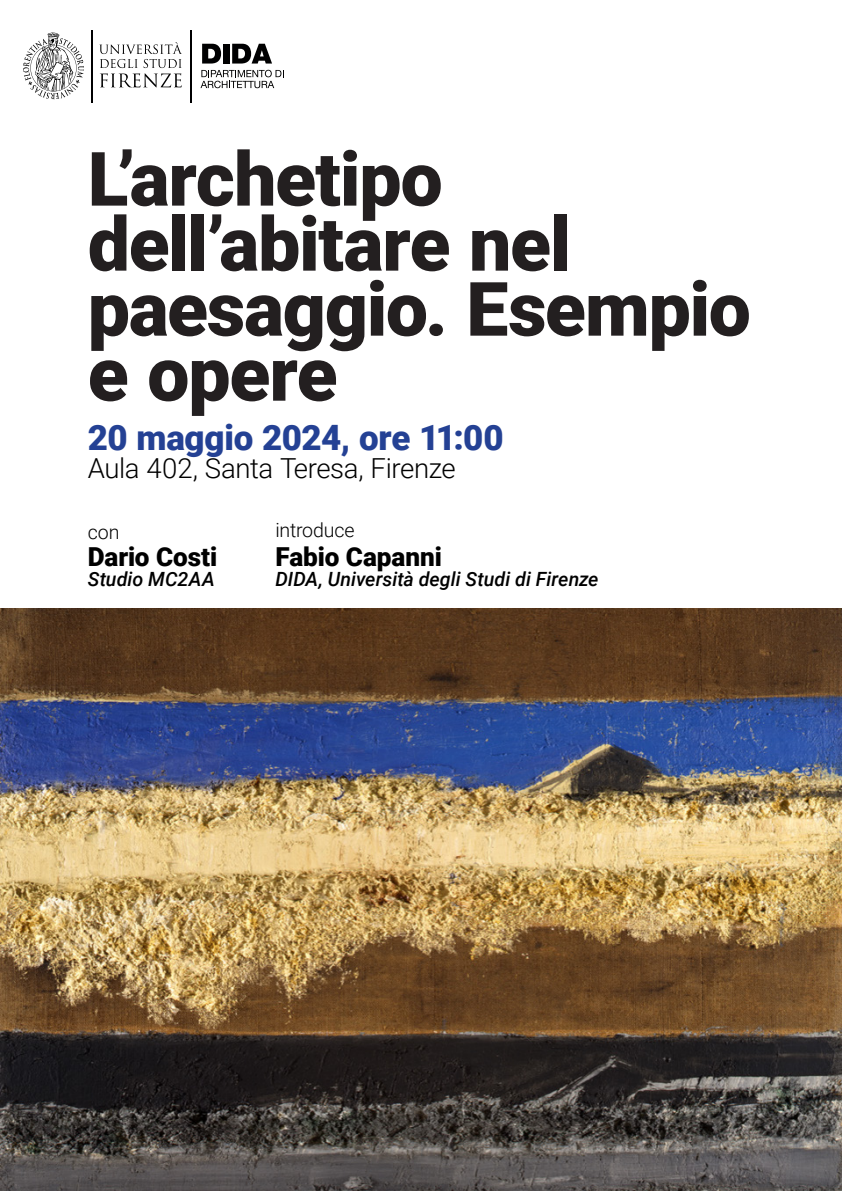
<style>
.page{position:relative;width:842px;height:1191px;background:#fff}
.page>*{position:absolute;margin:0;border:0;box-sizing:border-box;transform-origin:0 0}
.h1_-_Copia{font:900 75px/65px "Roboto";letter-spacing:-.015em;color:#231f20}
.h3_-_Copia{font:900 35px "Roboto";letter-spacing:-.01em;color:#244194}
.h3_-_Copia-2{font:300 27.6px "Roboto";letter-spacing:-.015em;color:#000}
.h3_-_Copia-3{font:900 26.1px "Roboto";letter-spacing:-.005em;color:#000}
.h3_-_Copia-4{font:italic 500 19.6px "Roboto";color:#000}
.h3_-_Copia-5{font:300 19.6px "Roboto";letter-spacing:-.01em;color:#000}
</style>
<div class="page">
<hr style="left:191px;top:30px;width:1px;height:73px;background:#000001">
<svg style="left:202px;top:44px;width:19px;height:20px"></svg>
<div style="left:223px;top:44px;width:6px;height:20px;background:#000001"></div>
<svg style="left:232px;top:44px;width:40px;height:20px"></svg>
<svg style="left:201px;top:70px;width:83px;height:18px"></svg>
<hr style="left:91px;top:30px;width:1px;height:73px;background:#000001">
<svg style="left:99px;top:42px;width:83px;height:45px"></svg>
<svg style="left:23px;top:32px;width:61px;height:67px"></svg>
<img style="left:0;top:609px;width:842px;height:582px">
<p class="h1_-_Copia" style="left:88px;top:144px;width:664px">L’archetipo dell’abitare nel paesaggio. Esempio e opere</p>
<p class="h3_-_Copia" style="left:88px;top:413px;width:417px">20 maggio 2024, ore 11:00</p>
<p class="h3_-_Copia-2" style="left:88px;top:449px;width:369px">Aula 402, Santa Teresa, Firenze</p>
<p class="h3_-_Copia-5" style="left:88px;top:518px;width:33px">con</p>
<p class="h3_-_Copia-3" style="left:88px;top:538px;width:131px">Dario Costi</p>
<p class="h3_-_Copia-4" style="left:88px;top:565px;width:129px">Studio MC2AA</p>
<p class="h3_-_Copia-5" style="left:275px;top:516px;width:81px">introduce</p>
<p class="h3_-_Copia-3" style="left:275px;top:538px;width:168px">Fabio Capanni</p>
<p class="h3_-_Copia-4" style="left:275px;top:565px;width:325px">DIDA, Università degli Studi di Firenze</p>
</div>
